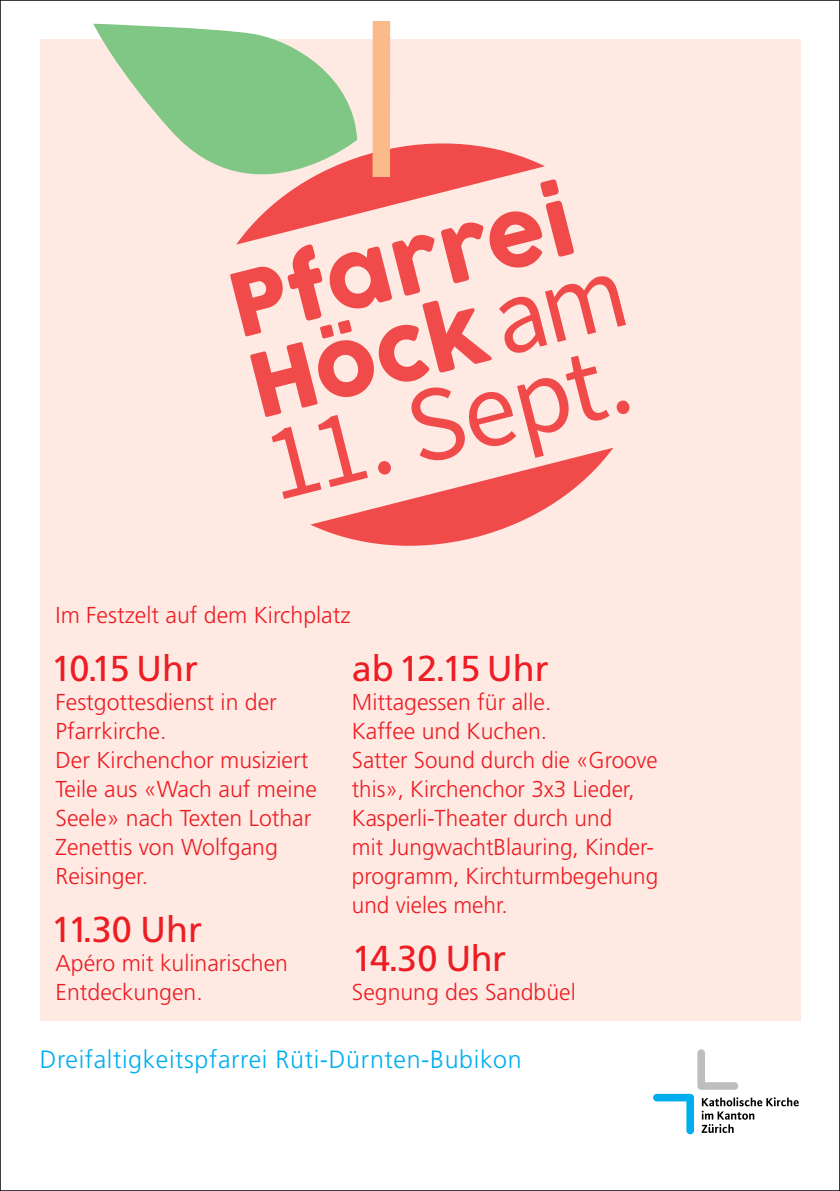
<style>
.page{position:relative;width:840px;height:1191px;background:#fff}
.page>*{position:absolute;margin:0;border:0;box-sizing:border-box;transform-origin:0 0}
.t1{font:36px "Frutiger";color:#ed1d24}
.t2{font:300 25px "Frutiger";letter-spacing:.025em;color:#00aeef}
.t3{font:300 23px/29px "Frutiger";color:#ed1d24}
</style>
<div class="page">
<svg style="left:653px;top:1049px;width:145px;height:85px"></svg>
<div style="left:40px;top:40px;width:759px;height:980px;background:#feeae3"></div>
<svg style="left:613px;top:282px;width:12px;height:132px"></svg>
<svg style="left:236px;top:139px;width:377px;height:407px"></svg>
<svg style="left:93px;top:24px;width:264px;height:199px"></svg>
<div style="left:372px;top:21px;width:18px;height:156px;background:#fbba89"></div>
<p class="t3" style="left:56px;top:600px;width:296px">Im Festzelt auf dem Kirchplatz</p>
<h1 class="t1" style="left:51px;top:647px;width:148px">10.15 Uhr</h1>
<p class="t3" style="left:56px;top:687px;width:263px">Festgottesdienst in der<br>Pfarrkirche.<br>Der Kirchenchor musiziert<br>Teile aus «Wach auf meine<br>Seele» nach Texten Lothar<br>Zenettis von Wolfgang<br>Reisinger.</p>
<h1 class="t1" style="left:51px;top:908px;width:152px">11.30 Uhr</h1>
<p class="t3" style="left:56px;top:948px;width:234px">Apéro mit kulinarischen<br>Entdeckungen.</p>
<h1 class="t1" style="left:351px;top:647px;width:198px">ab 12.15 Uhr</h1>
<p class="t3" style="left:351px;top:687px;width:308px">Mittagessen für alle.<br>Kaffee und Kuchen.<br>Satter Sound durch die «Groove this», Kirchenchor 3x3 Lieder,<br>Kasperli-Theater durch und<br>mit JungwachtBlauring, Kinder&shy;programm, Kirchturmbegehung und vieles mehr.</p>
<h1 class="t1" style="left:351px;top:937px;width:156px">14.30 Uhr</h1>
<p class="t3" style="left:351px;top:977px;width:225px">Segnung des Sandbüel</p>
<p class="t2" style="left:40px;top:1045px;width:483px">Dreifaltigkeitspfarrei Rüti-Dürnten-Bubikon</p>
</div>
